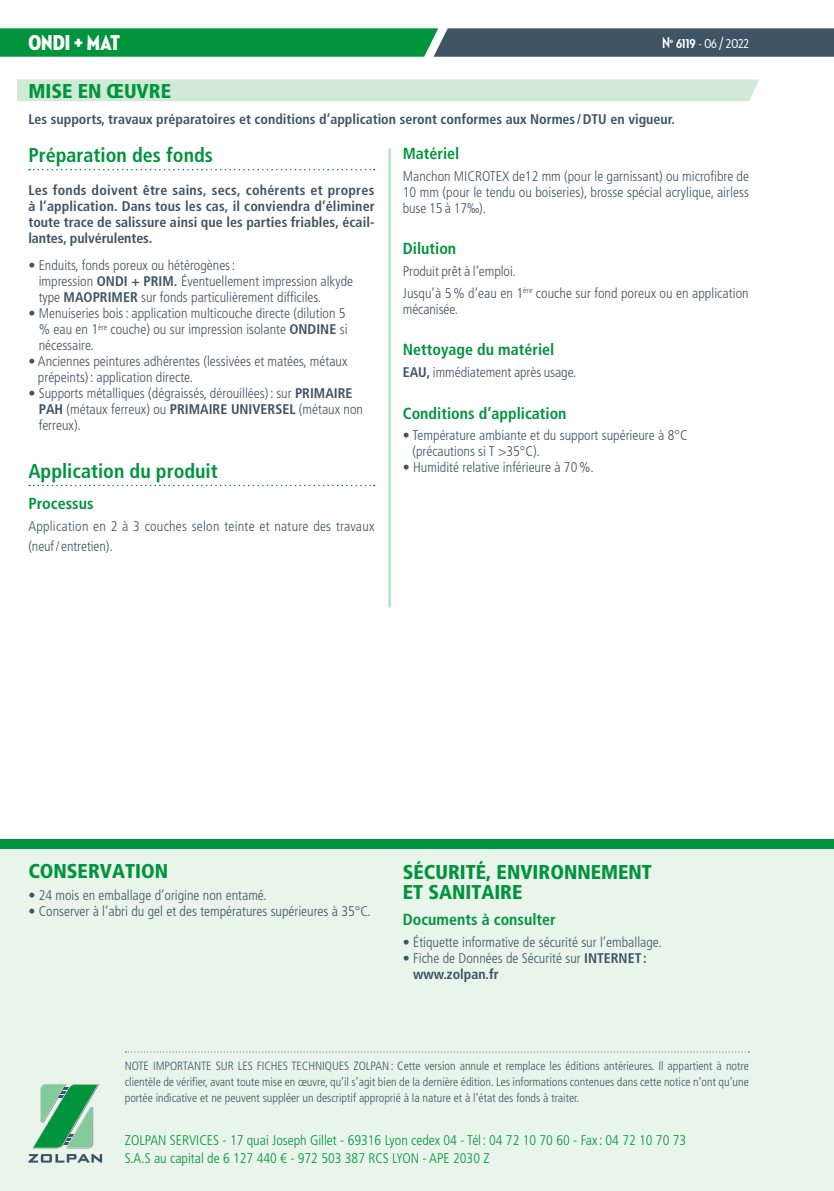
<style>
.page{position:relative;width:834px;height:1191px;background:#fff}
.page>*{position:absolute;margin:0;border:0;box-sizing:border-box;transform-origin:0 0}
.TITRE-VERSO{font:22px "Neutraface 2 Condensed Titling";color:#fff}
.SOUS-TITRE_SANS_FILE{font:900 condensed 20px/20px "Frutiger LT Std";color:#00943d}
.SOUS-SOUS-TITRE{font:700 condensed 20px "Frutiger LT Std";color:#00943d}
.SOUS-TITRE{font:900 condensed 20px "Frutiger LT Std";color:#00943d}
.SOUS-SOUS-SOUS_TITRE{font:700 condensed 16px "Frutiger LT Std";color:#00943d}
.t1{font:500 16px "Neutraface 2 Condensed";color:#fff}
.LISTE-Texte_de_labeu{font:300 condensed 14px/16px "Frutiger LT Std";color:#3e5364}
.TEXTE_DE_LABEUR{font:300 condensed 14px/16px "Frutiger LT Std";letter-spacing:.005em;color:#3e5364}
.TEXTE_BOLD_JUSTIFIE{font:700 condensed 14px/16px "Frutiger LT Std";letter-spacing:.005em;color:#3e5364;text-align:justify}
.t2{font:300 condensed 14px/18px "Frutiger LT Std";color:#00943d}
.TEXTE_BOLD{font:700 condensed 14px "Frutiger LT Std";color:#3e5364}
.NOTE_IMPORTANTE_FIN{font:300 condensed 12px/16px "Frutiger LT Std";color:#3e5364;text-align:justify}
.s1{font-weight:700}
</style>
<div class="page">
<svg style="left:0;top:28px;width:833px;height:29px;background:#257955"></svg>
<div style="left:0;top:848px;width:833px;height:343px;background:#e9f5eb"></div>
<div style="left:0;top:839px;width:833px;height:10px;background:#00943d"></div>
<div style="left:17px;top:79px;width:742px;height:22px;background:#d0ead6"></div>
<hr style="left:388px;top:148px;width:2px;height:459px;background:#aadbb9">
<svg style="left:125px;top:1051px;width:624px;height:1px"></svg>
<svg style="left:29px;top:169px;width:345px;height:1px"></svg>
<svg style="left:29px;top:485px;width:345px;height:1px"></svg>
<svg style="left:32px;top:1084px;width:67px;height:64px"></svg>
<svg style="left:28px;top:1154px;width:74px;height:8px"></svg>
<p class="TITRE-VERSO" style="left:28px;top:30px;width:93px">ONDI + MAT</p>
<p class="t1" style="left:662px;top:34px;width:88px"><span class="s1">N</span><sup>o</sup> <span class="s1">6119</span> - 06/2022</p>
<p class="SOUS-TITRE" style="left:28px;top:79px;width:144px">MISE EN ŒUVRE</p>
<p class="TEXTE_BOLD" style="left:28px;top:111px;width:648px">Les supports, travaux préparatoires et conditions d’application seront conformes aux Normes /DTU en vigueur.</p>
<p class="SOUS-SOUS-TITRE" style="left:28px;top:143px;width:186px">Préparation des fonds</p>
<p class="TEXTE_BOLD_JUSTIFIE" style="left:28px;top:182px;width:348px">Les fonds doivent être sains, secs, cohérents et propres à l’application. Dans tous les cas, il conviendra d’éliminer toute trace de salissure ainsi que les parties friables, écail&shy;lantes, pulvérulentes.</p>
<p class="LISTE-Texte_de_labeu" style="left:39px;top:258px;width:316px;text-indent:-10px">• Enduits, fonds poreux ou hétérogènes:<br>impression <span class="s1">ONDI + PRIM.</span> Éventuellement impression alkyde type <span class="s1">MAOPRIMER</span> sur fonds particulièrement difficiles.</p>
<p class="LISTE-Texte_de_labeu" style="left:39px;top:306px;width:310px;text-indent:-10px">• Menuiseries bois: application multicouche directe (dilution 5 % eau en 1<sup>ère</sup> couche) ou sur impression isolante <span class="s1">ONDINE</span> si nécessaire.</p>
<p class="LISTE-Texte_de_labeu" style="left:38px;top:354px;width:311px;text-indent:-10px">• Anciennes peintures adhérentes (lessivées et matées, métaux prépeints): application directe.</p>
<p class="LISTE-Texte_de_labeu" style="left:39px;top:386px;width:326px;text-indent:-10px">• Supports métalliques (dégraissés, dérouillées): sur <span class="s1">PRIMAIRE<br>PAH</span> (métaux ferreux) ou <span class="s1">PRIMAIRE UNIVERSEL</span> (métaux non ferreux).</p>
<p class="SOUS-SOUS-TITRE" style="left:28px;top:459px;width:191px">Application du produit</p>
<p class="SOUS-SOUS-SOUS_TITRE" style="left:28px;top:494px;width:67px">Processus</p>
<p class="TEXTE_DE_LABEUR" style="left:28px;top:516px;width:348px;line-height:20px">Application en 2 à 3 couches selon teinte et nature des travaux (neuf/ entretien).</p>
<p class="SOUS-SOUS-SOUS_TITRE" style="left:403px;top:144px;width:58px">Matériel</p>
<p class="TEXTE_DE_LABEUR" style="left:403px;top:168px;width:348px;text-align:justify">Manchon MICROTEX de12 mm (pour le garnissant) ou microfibre de 10 mm (pour le tendu ou boiseries), brosse spécial acrylique, airless buse 15 à 17‰).</p>
<p class="SOUS-SOUS-SOUS_TITRE" style="left:403px;top:239px;width:55px">Dilution</p>
<p class="TEXTE_DE_LABEUR" style="left:403px;top:263px;width:115px">Produit prêt à l’emploi.</p>
<p class="TEXTE_DE_LABEUR" style="left:403px;top:285px;width:347px">Jusqu’à 5 % d’eau en 1<sup>ère</sup> couche sur fond poreux ou en application mécanisée.</p>
<p class="SOUS-SOUS-SOUS_TITRE" style="left:403px;top:340px;width:153px">Nettoyage du matériel</p>
<p class="TEXTE_DE_LABEUR" style="left:403px;top:364px;width:175px"><span class="s1">EAU,</span> immédiatement après usage.</p>
<p class="SOUS-SOUS-SOUS_TITRE" style="left:403px;top:403px;width:165px">Conditions d’application</p>
<p class="LISTE-Texte_de_labeu" style="left:412px;top:428px;width:276px;text-indent:-10px">• Température ambiante et du support supérieure à 8°C (précautions si T &gt;35°C).</p>
<p class="LISTE-Texte_de_labeu" style="left:403px;top:460px;width:192px">• Humidité relative inférieure à 70%.</p>
<p class="SOUS-TITRE_SANS_FILE" style="left:28px;top:861px;width:141px">CONSERVATION</p>
<p class="LISTE-Texte_de_labeu" style="left:28px;top:887px;width:240px">• 24 mois en emballage d’origine non entamé.</p>
<p class="LISTE-Texte_de_labeu" style="left:28px;top:903px;width:344px">• Conserver à l’abri du gel et des températures supérieures à 35°C.</p>
<p class="SOUS-TITRE_SANS_FILE" style="left:403px;top:862px;width:250px">SÉCURITÉ, ENVIRONNEMENT<br>ET SANITAIRE</p>
<p class="SOUS-SOUS-SOUS_TITRE" style="left:403px;top:910px;width:154px">Documents à consulter</p>
<p class="LISTE-Texte_de_labeu" style="left:403px;top:934px;width:260px">• Étiquette informative de sécurité sur l’emballage.</p>
<p class="LISTE-Texte_de_labeu" style="left:413px;top:950px;width:235px;text-indent:-10px">• Fiche de Données de Sécurité sur <span class="s1">INTERNET : www.zolpan.fr</span></p>
<p class="NOTE_IMPORTANTE_FIN" style="left:125px;top:1057px;width:625px">NOTE IMPORTANTE SUR LES FICHES TECHNIQUES ZOLPAN: Cette version annule et remplace les éditions antérieures. Il appartient à notre clientèle de vérifier, avant toute mise en œuvre, qu’il s’agit bien de la dernière édition. Les informations contenues dans cette notice n’ont qu’une portée indicative et ne peuvent suppléer un descriptif approprié à la nature et à l’état des fonds à traiter.</p>
<p class="t2" style="left:125px;top:1131px;width:562px">ZOLPAN SERVICES - 17 quai Joseph Gillet - 69316 Lyon cedex 04 - Tél : 04 72 10 70 60 - Fax: 04 72 10 70 73<br>S.A.S au capital de 6 127 440 € - 972 503 387 RCS LYON - APE 2030 Z</p>
</div>
